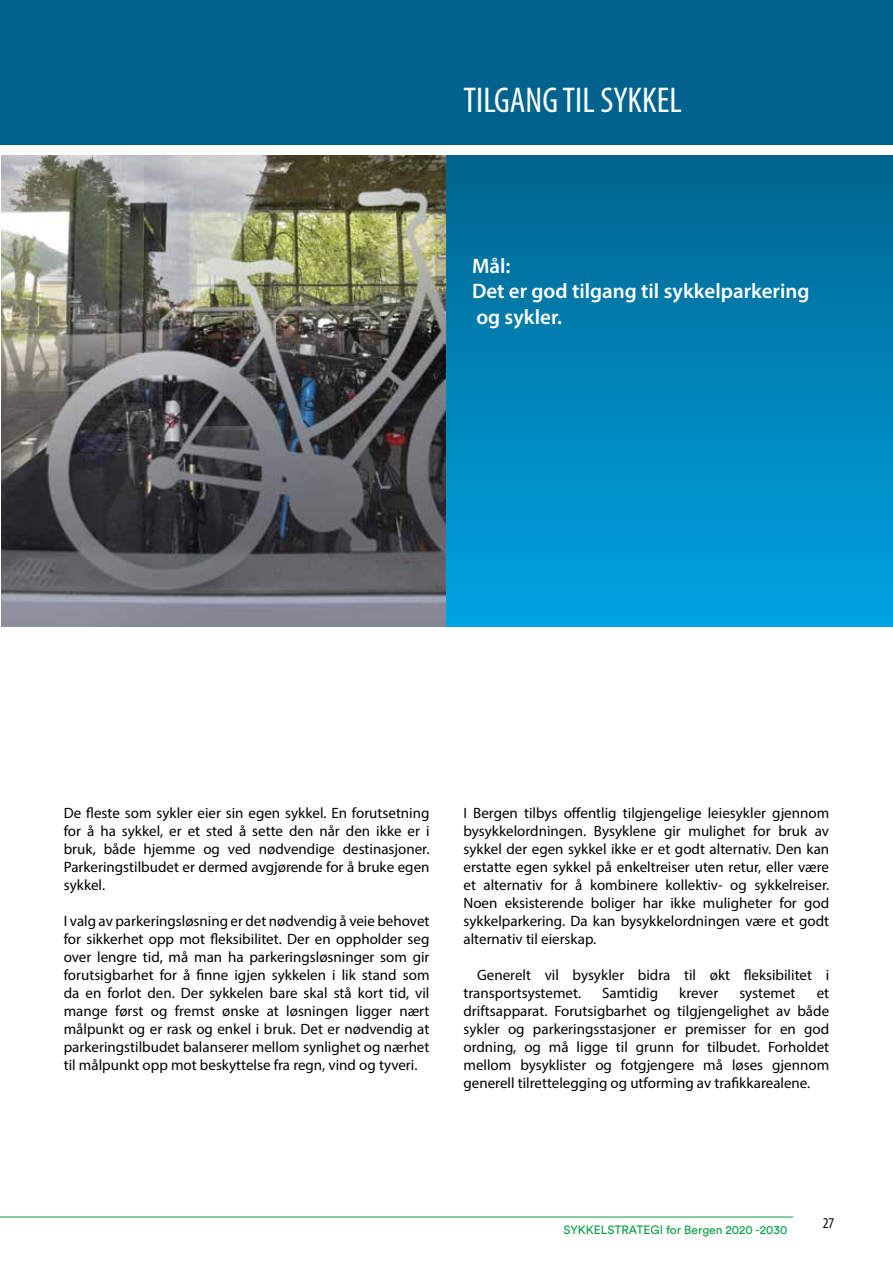
<style>
.page{position:relative;width:893px;height:1263px;background:#fff}
.page>*{position:absolute;margin:0;border:0;box-sizing:border-box;transform-origin:0 0}
.t1{font:condensed 36px "Myriad Pro";color:#fff}
.t2{font:600 21px/25.2px "Myriad Pro";color:#fff}
.t3{font:15px/18px "Myriad Pro";color:#000;text-align:justify}
.t4{font:condensed 15px "Myriad Pro";color:#000}
.t5{font:12px "Circular Std";color:#009d3d}
</style>
<div class="page">
<hr style="left:0;top:1216px;width:793px;height:1px;background:#009d3d">
<img style="left:1px;top:156px;width:445px;height:470px">
<div style="left:446px;top:156px;width:447px;height:470px;background:linear-gradient(to bottom,#00658f,#00a3e3)"></div>
<div style="left:0;top:0;width:893px;height:145px;background:#00638d"></div>
<h1 class="t1" style="left:463px;top:78px;width:220px">TILGANG TIL SYKKEL</h1>
<h2 class="t2" style="left:472px;top:253px;width:339px">Mål:<br>Det er god tilgang til sykkelparkering og sykler.</h2>
<p class="t3" style="left:64px;top:804px;width:367px">De fleste som sykler eier sin egen sykkel. En forutsetning for å ha sykkel, er et sted å sette den når den ikke er i bruk, både hjemme og ved nødvendige destinasjoner.<br>Parkeringstilbudet er dermed avgjørende for å bruke egen sykkel.</p>
<p class="t3" style="left:64px;top:912px;width:367px">I valg av parkeringsløsning er det nødvendig å veie behovet for sikkerhet opp mot fleksibilitet. Der en oppholder seg over lengre tid, må man ha parkeringsløsninger som gir forutsigbarhet for å finne igjen sykkelen i lik stand som da en forlot den. Der sykkelen bare skal stå kort tid, vil mange først og fremst ønske at løsningen ligger nært målpunkt og er rask og enkel i bruk. Det er nødvendig at parkeringstilbudet balanserer mellom synlighet og nærhet til målpunkt opp mot beskyttelse fra regn, vind og tyveri.</p>
<p class="t3" style="left:463px;top:804px;width:367px">I Bergen tilbys offentlig tilgjengelige leiesykler gjennom bysykkelordningen. Bysyklene gir mulighet for bruk av sykkel der egen sykkel ikke er et godt alternativ. Den kan erstatte egen sykkel på enkeltreiser uten retur, eller være et alternativ for å kombinere kollektiv- og sykkelreiser.<br>Noen eksisterende boliger har ikke muligheter for god sykkelparkering. Da kan bysykkelordningen være et godt alternativ til eierskap.</p>
<p class="t3" style="left:463px;top:966px;width:367px;text-indent:14px">Generelt vil bysykler bidra til økt fleksibilitet i transportsystemet.</p>
<p class="t3" style="left:602px;top:984px;width:57px">Samtidig</p>
<p class="t3" style="left:679px;top:984px;width:41px">krever</p>
<p class="t3" style="left:739px;top:984px;width:58px">systemet</p>
<p class="t3" style="left:463px;top:984px;width:367px;text-indent:353px">et driftsapparat. Forutsigbarhet og tilgjengelighet av både sykler og parkeringsstasjoner er premisser for en god ordning, og må ligge til grunn for tilbudet. Forholdet mellom bysyklister og fotgjengere må løses gjennom generell tilrettelegging og utforming av trafikkarealene.</p>
<p class="t5" style="left:563px;top:1223px;width:225px">SYKKELSTRATEGI for Bergen 2020 -2030</p>
<p class="t4" style="left:823px;top:1214px;width:13px">27</p>
</div>
